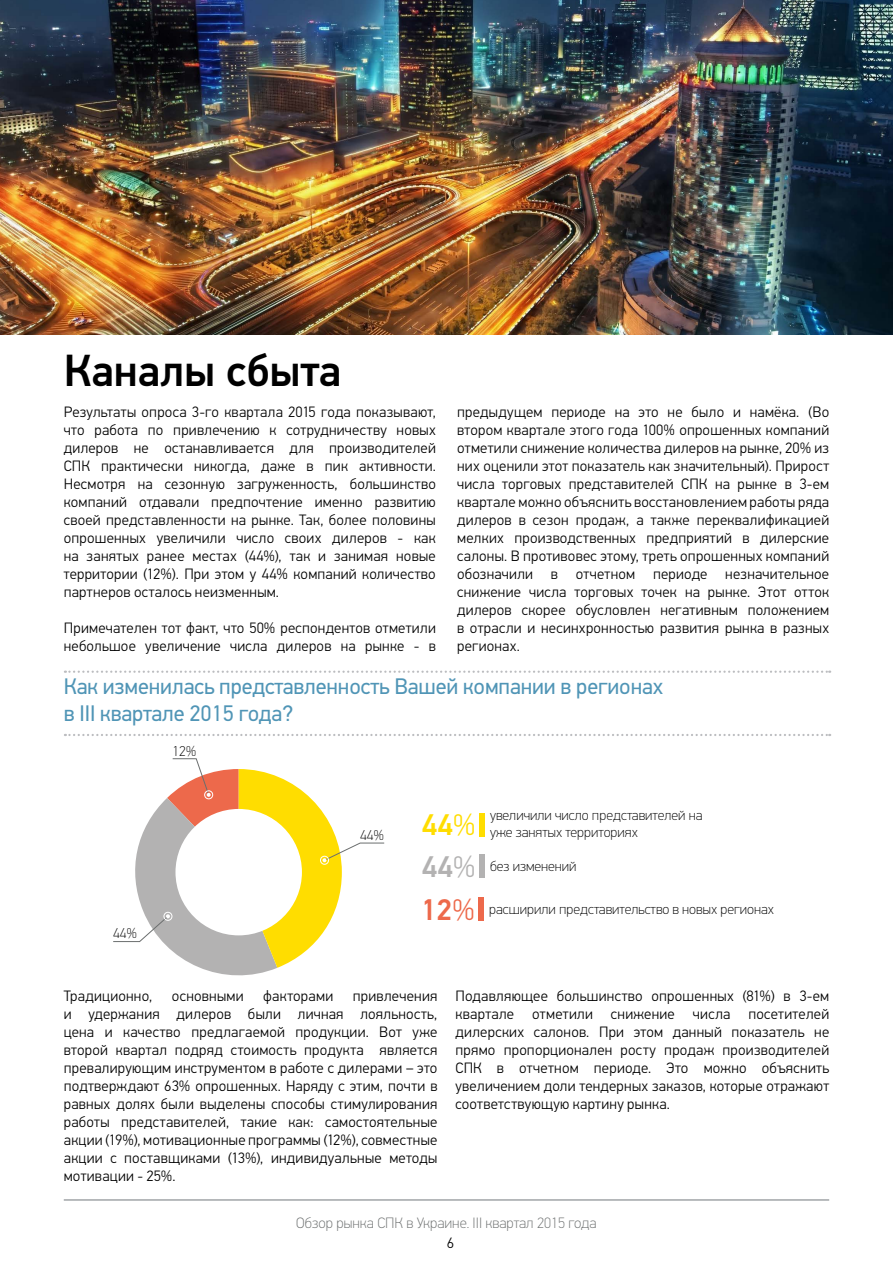
<style>
.page{position:relative;width:893px;height:1263px;background:#fff}
.page>*{position:absolute;margin:0;border:0;box-sizing:border-box;transform-origin:0 0}
.t1{font:500 45px "PF Din Text Pro";color:#000}
.t2{font:500 29.85px/42.5px "PF Din Text Pro";color:#fd0}
.t3{font:22.5px/27px "PF Din Text Pro";letter-spacing:-.005em;color:#5095b6}
.t4{font:300 15px/18px "PF Din Text Pro";letter-spacing:.015em;color:#000;text-align:justify}
.t5{font:100 15px "PF Din Text Pro";color:#6b6e6e}
.t6{font:100 14.25px/17.1px "PF Din Text Pro";color:#000}
.s1{font-weight:300}
.s2{color:#b3b2b2}
.s3{font-weight:300;color:#b3b2b2}
.s4{font-weight:500;font-size:29.85px;color:#ed694b}
.s5{font-weight:300;font-size:29.85px;color:#ed694b}
</style>
<div class="page">
<img style="left:0;top:0;width:893px;height:335px">
<svg style="left:65px;top:670px;width:765px;height:3px"></svg>
<svg style="left:65px;top:734px;width:765px;height:2px"></svg>
<div style="left:479px;top:813px;width:6px;height:24px;background:#fd0"></div>
<div style="left:479px;top:854px;width:6px;height:23px;background:#b3b2b2"></div>
<div style="left:478px;top:897px;width:6px;height:23px;background:#ed694b"></div>
<svg style="left:113px;top:758px;width:272px;height:218px"></svg>
<div style="left:164px;top:912px;width:8px;height:8px;border:1px solid #fff;border-radius:50%"></div>
<hr style="left:64px;top:1199px;width:765px;height:2px;background:#a1a5a7">
<h1 class="t1" style="left:64px;top:343px;width:279px">Каналы сбыта</h1>
<p class="t4" style="left:64px;top:403px;width:374px">Результаты опроса 3-го квартала 2015 года показывают, что работа по привлечению к сотрудничеству новых дилеров не останавливается для производителей СПК практически никогда, даже в пик активности.<br>Несмотря на сезонную загруженность, большинство компаний отдавали предпочтение именно развитию своей представленности на рынке. Так, более половины опрошенных увеличили число своих дилеров - как на занятых ранее местах (44%), так и занимая новые территории (12%). При этом у 44% компаний количество партнеров осталось неизменным.</p>
<p class="t4" style="left:64px;top:619px;width:374px">Примечателен тот факт, что 50% респондентов отметили небольшое увеличение числа дилеров на рынке - в</p>
<p class="t4" style="left:457px;top:403px;width:374px">предыдущем периоде на это не было и намёка. (Во втором квартале этого года 100% опрошенных компаний отметили снижение количества дилеров на рынке, 20% из них оценили этот показатель как значительный). Прирост числа торговых представителей СПК на рынке в 3-ем квартале можно объяснить восстановлением работы ряда дилеров в сезон продаж, а также переквалификацией мелких производственных предприятий в дилерские салоны. В противовес этому, треть опрошенных компаний обозначили в отчетном периоде незначительное снижение числа торговых точек на рынке. Этот отток дилеров скорее обусловлен негативным положением в отрасли и несинхронностью развития рынка в разных регионах.</p>
<h3 class="t3" style="left:64px;top:673px;width:601px">Как изменилась представленность Вашей компании в регионах в III квартале 2015 года?</h3>
<p class="t6" style="left:173px;top:742px;width:25px">12%</p>
<p class="t6" style="left:113px;top:924px;width:25px">44%</p>
<p class="t6" style="left:360px;top:827px;width:25px">44%</p>
<h2 class="t2" style="left:422px;top:804px;width:56px">44<span class="s1">%<br></span><span class="s2">44</span><span class="s3">%</span></h2>
<p class="t6" style="left:490px;top:806px;width:214px">увеличили число представителей на уже занятых территориях</p>
<p class="t6" style="left:490px;top:858px;width:88px">без изменений</p>
<p class="t6" style="left:421px;top:901px;width:355px"><span class="s4">12</span><span class="s5">%</span> расширили представительство в новых регионах</p>
<p class="t4" style="left:64px;top:987px;width:375px;text-indent:289px">привлечения и удержания дилеров были личная лояльность, цена и качество предлагаемой продукции. Вот уже второй квартал подряд стоимость продукта является превалирующим инструментом в работе с дилерами – это подтверждают 63% опрошенных. Наряду с этим, почти в равных долях были выделены способы стимулирования работы представителей, такие как: самостоятельные акции (19%), мотивационные программы (12%), совместные акции с поставщиками (13%), индивидуальные методы мотивации - 25%.</p>
<p class="t4" style="left:455px;top:987px;width:375px">Подавляющее большинство опрошенных (81%) в 3-ем квартале отметили снижение числа посетителей дилерских салонов. При этом данный показатель не прямо пропорционален росту продаж производителей СПК в отчетном периоде. Это можно объяснить увеличением доли тендерных заказов, которые отражают соответствующую картину рынка.</p>
<p class="t4" style="left:64px;top:987px;width:90px">Традиционно,</p>
<p class="t4" style="left:172px;top:987px;width:73px">основными</p>
<p class="t4" style="left:263px;top:987px;width:71px">факторами</p>
<p class="t5" style="left:296px;top:1214px;width:302px">Обзор рынка СПК в Украине. III квартал 2015 года</p>
<p class="t4" style="left:447px;top:1234px;width:9px">6</p>
</div>
